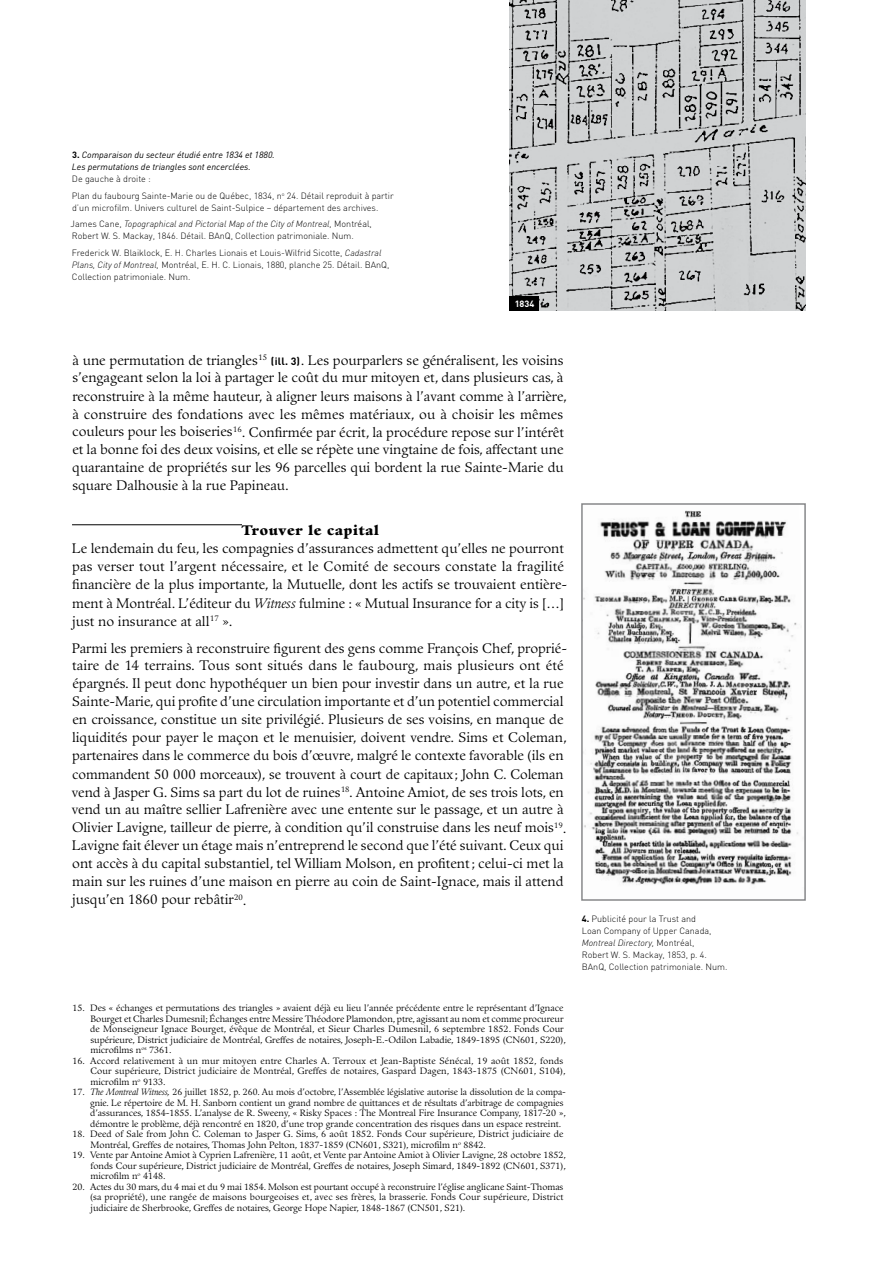
<style>
.page{position:relative;width:878px;height:1278px;background:#fff}
.page>*{position:absolute;margin:0;border:0;box-sizing:border-box;transform-origin:0 0}
.t1{font:13.5px/18px "Guardi";color:#000}
.t2{font:900 13.5px "Guardi";letter-spacing:.05em;color:#000}
.t3{font:9px/10.5px "Guardi";color:#000}
.t4{font:300 9px/12px "DIN";color:#000}
.t5{font:italic 9px/12px "DIN";color:#000}
.t6{font:700 9px "DIN";color:#fff}
.s1{font-weight:700;font-style:normal}
.s2{font-style:italic}
.s3{font-family:"DIN";font-weight:700;font-size:10.5px}
.s4{font-weight:700}
</style>
<div class="page">
<hr style="left:72px;top:525px;width:170px;height:1px;background:#000">
<img style="left:510px;top:0;width:296px;height:310px">
<div style="left:510px;top:296px;width:29px;height:14px;background:#000"></div>
<img style="left:584px;top:510px;width:215px;height:375px">
<div style="left:581px;top:503px;width:224px;height:398px;border:2px solid #87888a"></div>
<p class="t5" style="left:72px;top:149px;width:204px"><span class="s1">3.</span> Comparaison du secteur étudié entre 1834 et 1880.<br>Les permutations de triangles sont encerclées.</p>
<p class="t4" style="left:72px;top:171px;width:323px;line-height:16.5px">De gauche à droite :<br>Plan du faubourg Sainte-Marie ou de Québec, 1834, n<sup>o</sup> 24. Détail reproduit à partir</p>
<p class="t4" style="left:71px;top:199px;width:309px;line-height:16.5px">d’un microfilm. Univers culturel de Saint-Sulpice – département des archives.<br>James Cane, <span class="s2">Topographical and Pictorial Map of the City of Montreal,</span> Montréal,</p>
<p class="t4" style="left:72px;top:228px;width:311px;line-height:16.5px">Robert W. S. Mackay, 1846. Détail. BAnQ, Collection patrimoniale. Num.<br>Frederick W. Blaiklock, E. H. Charles Lionais et Louis-Wilfrid Sicotte, <span class="s2">Cadastral</span></p>
<p class="t4" style="left:72px;top:258px;width:319px"><span class="s2">Plans, City of Montreal,</span> Montréal, E. H. C. Lionais, 1880, planche 25. Détail. BAnQ,<br>Collection patrimoniale. Num.</p>
<p class="t6" style="left:514px;top:298px;width:21px">1834</p>
<p class="t1" style="left:72px;top:351px;width:496px">à une permutation de triangles<sup>15</sup> <span class="s3">(ill. 3)</span>. Les pourparlers se généralisent, les voisins s’engageant selon la loi à partager le coût du mur mitoyen et, dans plusieurs cas, à reconstruire à la même hauteur, à aligner leurs maisons à l’avant comme à l’arrière, à construire des fondations avec les mêmes matériaux, ou à choisir les mêmes couleurs pour les boiseries<sup>16</sup>. Confirmée par écrit, la procédure repose sur l’intérêt et la bonne foi des deux voisins, et elle se répète une vingtaine de fois, affectant une quarantaine de propriétés sur les 96 parcelles qui bordent la rue Sainte-Marie du square Dalhousie à la rue Papineau.</p>
<p class="t2" style="left:241px;top:522px;width:139px">Trouver le capital</p>
<p class="t1" style="left:72px;top:540px;width:497px">Le lendemain du feu, les compagnies d’assurances admettent qu’elles ne pourront pas verser tout l’argent nécessaire, et le Comité de secours constate la fragilité financière de la plus importante, la Mutuelle, dont les actifs se trouvaient entière&shy;ment à Montréal. L’éditeur du <span class="s2">Witness</span> fulmine : « Mutual Insurance for a city is […] just no insurance at all<sup>17</sup> ».</p>
<p class="t1" style="left:72px;top:639px;width:496px">Parmi les premiers à reconstruire figurent des gens comme François Chef, proprié&shy;taire de 14 terrains. Tous sont situés dans le faubourg, mais plusieurs ont été épargnés. Il peut donc hypothéquer un bien pour investir dans un autre, et la rue Sainte-Marie, qui profite d’une circulation importante et d’un potentiel commercial en croissance, constitue un site privilégié. Plusieurs de ses voisins, en manque de liquidités pour payer le maçon et le menuisier, doivent vendre. Sims et Coleman, partenaires dans le commerce du bois d’œuvre, malgré le contexte favorable (ils en commandent 50 000 morceaux), se trouvent à court de capitaux; John C. Coleman vend à Jasper G. Sims sa part du lot de ruines<sup>18</sup>. Antoine Amiot, de ses trois lots, en vend un au maître sellier Lafrenière avec une entente sur le passage, et un autre à Olivier Lavigne, tailleur de pierre, à condition qu’il construise dans les neuf mois<sup>19</sup>.<br>Lavigne fait élever un étage mais n’entreprend le second que l’été suivant. Ceux qui ont accès à du capital substantiel, tel William Molson, en profitent; celui-ci met la main sur les ruines d’une maison en pierre au coin de Saint-Ignace, mais il attend jusqu’en 1860 pour rebâtir<sup>20</sup>.</p>
<p class="t3" style="left:90px;top:1003px;width:477px;text-indent:-18px">15. Des « échanges et permutations des triangles » avaient déjà eu lieu l’année précédente entre le représentant d’Ignace Bourget et Charles Dumesnil; Échanges entre Messire Théodore Plamondon, ptre, agissant au nom et comme procureur de Monseigneur Ignace Bourget, évêque de Montréal, et Sieur Charles Dumesnil, 6 septembre 1852. Fonds Cour supérieure, District judiciaire de Montréal, Greffes de notaires, Joseph-E.-Odilon Labadie, 1849-1895 (CN601, S220), microfilms n<sup>os</sup> 7361.</p>
<p class="t3" style="left:90px;top:1055px;width:477px;text-indent:-18px">16. Accord relativement à un mur mitoyen entre Charles A. Terroux et Jean-Baptiste Sénécal, 19 août 1852, fonds<br>Cour supérieure, District judiciaire de Montréal, Greffes de notaires, Gaspard Dagen, 1843-1875 (CN601, S104), microfilm n<sup>o</sup> 9133.</p>
<p class="t3" style="left:90px;top:1087px;width:477px;text-indent:-18px">17. <span class="s2">The Montreal Witness,</span> 26 juillet 1852, p. 260. Au mois d’octobre, l’Assemblée législative autorise la dissolution de la compa&shy;gnie. Le répertoire de M. H. Sanborn contient un grand nombre de quittances et de résultats d’arbitrage de compagnies d’assurances, 1854-1855. L’analyse de R. Sweeny, « Risky Spaces : The Montreal Fire Insurance Company, 1817-20 », démontre le problème, déjà rencontré en 1820, d’une trop grande concentration des risques dans un espace restreint.</p>
<p class="t3" style="left:91px;top:1129px;width:474px;text-indent:-18px">18. Deed of Sale from John C. Coleman to Jasper G. Sims, 6 août 1852. Fonds Cour supérieure, District judiciaire de<br>Montréal, Greffes de notaires, Thomas John Pelton, 1837-1859 (CN601, S321), microfilm n<sup>o</sup> 8842.</p>
<p class="t3" style="left:90px;top:1150px;width:477px;text-align:justify;text-indent:-18px">19. Vente par Antoine Amiot à Cyprien Lafrenière, 11 août, et Vente par Antoine Amiot à Olivier Lavigne, 28 octobre 1852, fonds Cour supérieure, District judiciaire de Montréal, Greffes de notaires, Joseph Simard, 1849-1892 (CN601, S371), microfilm n<sup>o</sup> 4148.</p>
<p class="t3" style="left:90px;top:1181px;width:475px;text-align:justify;text-indent:-18px">20. Actes du 30 mars, du 4 mai et du 9 mai 1854. Molson est pourtant occupé à reconstruire l’église anglicane Saint-Thomas (sa propriété), une rangée de maisons bourgeoises et, avec ses frères, la brasserie. Fonds Cour supérieure, District judiciaire de Sherbrooke, Greffes de notaires, George Hope Napier, 1848-1867 (CN501, S21).</p>
<p class="t4" style="left:581px;top:913px;width:147px"><span class="s4">4.</span> Publicité pour la Trust and<br>Loan Company of Upper Canada,<br><span class="s2">Montreal Directory,</span> Montréal,<br>Robert W. S. Mackay, 1853, p. 4.<br>BAnQ, Collection patrimoniale. Num.</p>
</div>
